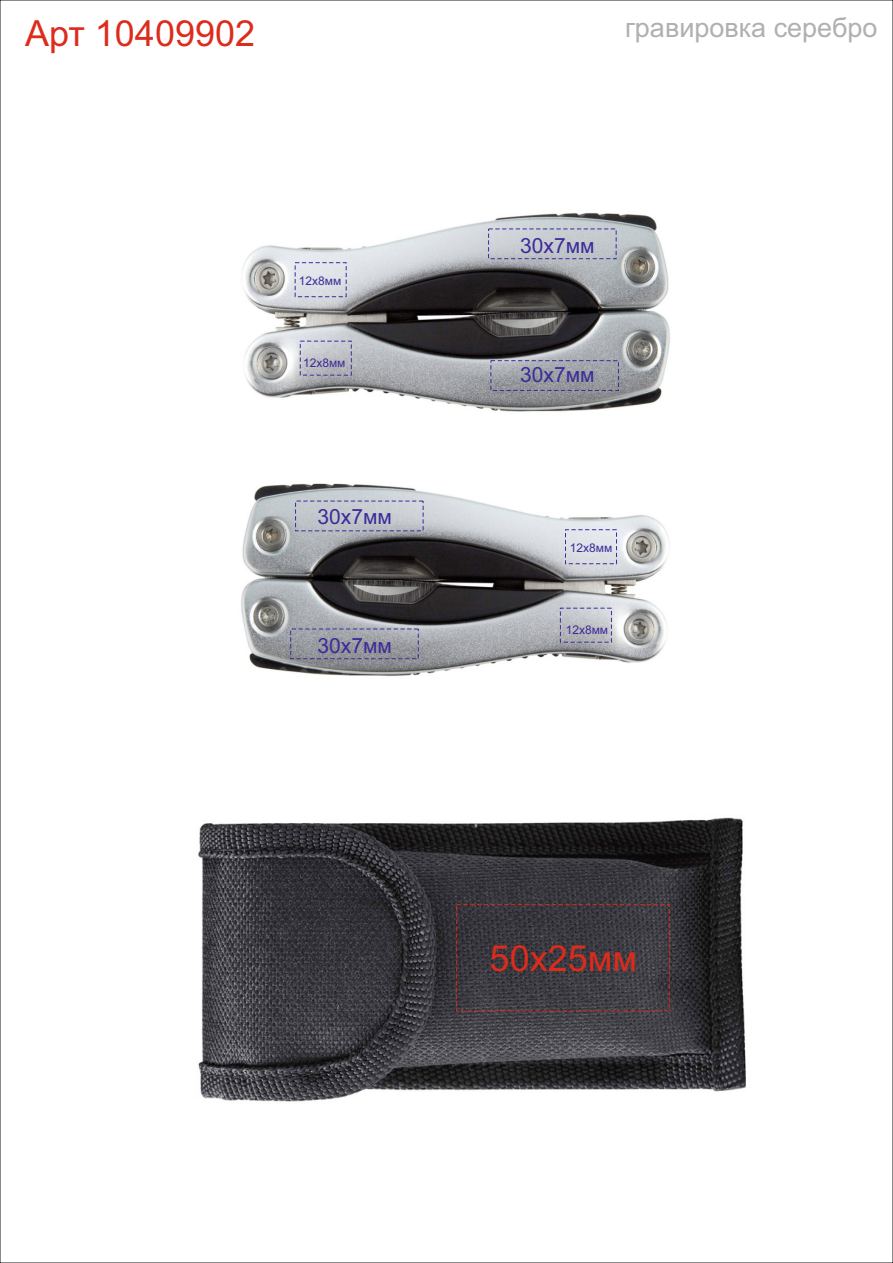
<style>
.page{position:relative;width:893px;height:1263px;background:#fff}
.page>*{position:absolute;margin:0;border:0;box-sizing:border-box;transform-origin:0 0}
.t1{font:36px "Arial";color:#dd2b1c}
.t2{font:27px "Arial";color:#afb0b0}
.t3{font:21px "Arial";color:#3c2b99}
.t4{font:12px "Arial";color:#3c2b99}
</style>
<div class="page">
<img style="left:198px;top:817px;width:548px;height:285px">
<img style="left:241px;top:483px;width:428px;height:193px">
<div style="left:565px;top:529px;width:52px;height:35px;border:1px dashed #3c2b99"></div>
<div style="left:560px;top:608px;width:52px;height:35px;border:1px dashed #3c2b99"></div>
<div style="left:290px;top:628px;width:129px;height:31px;border:1px dashed #3c2b99"></div>
<img style="left:242px;top:212px;width:428px;height:200px">
<div style="left:295px;top:262px;width:52px;height:35px;border:1px dashed #3c2b99"></div>
<div style="left:300px;top:341px;width:52px;height:35px;border:1px dashed #3c2b99"></div>
<div style="left:488px;top:228px;width:129px;height:31px;border:1px dashed #3c2b99"></div>
<div style="left:490px;top:360px;width:129px;height:31px;border:1px dashed #3c2b99"></div>
<div style="left:456px;top:904px;width:214px;height:107px;border:1px dashed #dd2b1c"></div>
<h1 class="t1" style="left:25px;top:20px;width:231px">Арт 10409902</h1>
<p class="t4" style="left:299px;top:276px;width:44px">12х8мм</p>
<p class="t4" style="left:303px;top:358px;width:44px">12х8мм</p>
<p class="t3" style="left:318px;top:509px;width:76px">30х7мм</p>
<p class="t3" style="left:318px;top:637px;width:76px">30х7мм</p>
<p class="t2" style="left:625px;top:18px;width:254px">гравировка серебро</p>
<p class="t3" style="left:520px;top:238px;width:76px">30х7мм</p>
<p class="t3" style="left:520px;top:367px;width:76px">30х7мм</p>
<p class="t4" style="left:570px;top:543px;width:44px">12х8мм</p>
<p class="t4" style="left:566px;top:625px;width:44px">12х8мм</p>
<h1 class="t1" style="left:490px;top:944px;width:149px">50х25мм</h1>
</div>
